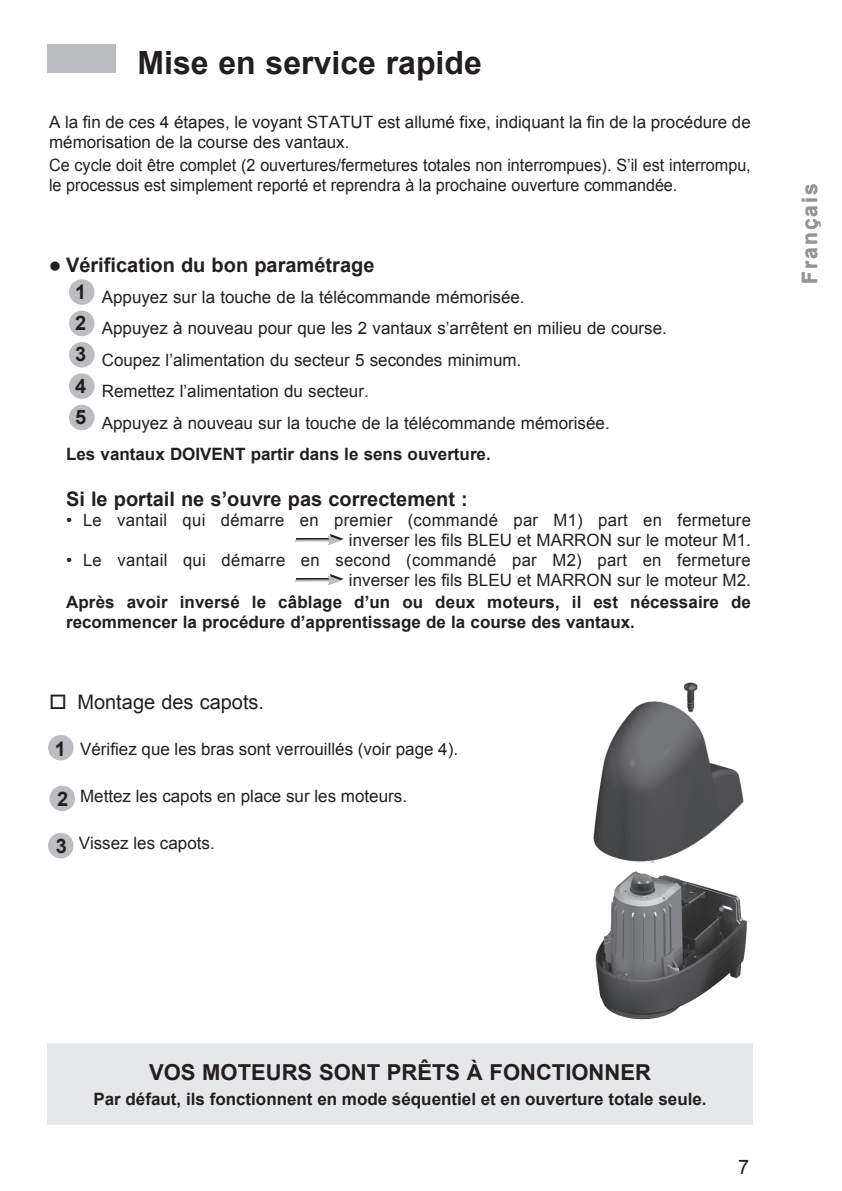
<style>
.page{position:relative;width:842px;height:1191px;background:#fff}
.page>*{position:absolute;margin:0;border:0;box-sizing:border-box;transform-origin:0 0}
.t1{font:700 32px "Arial";color:#231f20}
.t2{font:700 22px "Arial";color:#231f20}
.t3{font:700 21px "Arial";letter-spacing:.1em;color:#939598}
.t4{font:700 20px "Arial";color:#231f20}
.t5{font:20px "Arial";color:#231f20}
.t6{font:17px/31.4px "Arial";color:#231f20}
.t7{font:700 17px/20px "Arial";color:#231f20}
.t8{font:17px/20px "Arial";color:#231f20;scale:.95 1}
.s1{font-weight:700;font-size:20px}
</style>
<div class="page">
<div style="left:47px;top:45px;width:68px;height:28px;background:#bcbdc0"></div>
<hr style="left:296px;top:538px;width:37px;height:2px;background:#231f20">
<hr style="left:295px;top:539px;width:36px;height:2px;background:#bcbdc0">
<svg style="left:328px;top:534px;width:16px;height:11px"></svg>
<hr style="left:296px;top:578px;width:37px;height:2px;background:#231f20">
<hr style="left:295px;top:579px;width:36px;height:2px;background:#bcbdc0">
<svg style="left:328px;top:574px;width:16px;height:11px"></svg>
<div style="left:69px;top:405px;width:26px;height:25px;background:#bcbdc0;border-radius:50%"></div>
<div style="left:69px;top:373px;width:26px;height:26px;background:#bcbdc0;border-radius:50%"></div>
<div style="left:69px;top:342px;width:26px;height:25px;background:#bcbdc0;border-radius:50%"></div>
<div style="left:69px;top:311px;width:26px;height:25px;background:#bcbdc0;border-radius:50%"></div>
<div style="left:69px;top:279px;width:26px;height:26px;background:#bcbdc0;border-radius:50%"></div>
<div style="left:49px;top:785px;width:26px;height:26px;background:#bcbdc0;border-radius:50%"></div>
<div style="left:48px;top:833px;width:26px;height:25px;background:#bcbdc0;border-radius:50%"></div>
<div style="left:48px;top:735px;width:26px;height:25px;background:#bcbdc0;border-radius:50%"></div>
<div style="left:47px;top:1043px;width:706px;height:82px;background:#e6e7e9"></div>
<img style="left:595px;top:871px;width:153px;height:149px">
<img style="left:593px;top:682px;width:151px;height:180px">
<h1 class="t1" style="left:138px;top:42px;width:346px">Mise en service rapide</h1>
<p class="t6" style="left:49px;top:112px;width:703px;line-height:20px">A la fin de ces 4 étapes, le voyant STATUT est allumé fixe, indiquant la fin de la procédure de mémorisation de la course des vantaux.</p>
<p class="t8" style="left:49px;top:155px;width:740px">Ce cycle doit être complet (2 ouvertures/fermetures totales non interrompues). S’il est interrompu, le processus est simplement reporté et reprendra à la prochaine ouverture commandée.</p>
<p class="t4" style="left:49px;top:251px;width:327px">● Vérification du bon paramétrage</p>
<p class="t6" style="left:102px;top:282px;width:567px">Appuyez sur la touche de la télécommande mémorisée.<br>Appuyez à nouveau pour que les 2 vantaux s’arrêtent en milieu de course.<br>Coupez l’alimentation du secteur 5 secondes minimum.<br>Remettez l’alimentation du secteur.<br>Appuyez à nouveau sur la touche de la télécommande mémorisée.</p>
<p class="t7" style="left:66px;top:444px;width:426px">Les vantaux DOIVENT partir dans le sens ouverture.</p>
<p class="t4" style="left:66px;top:485px;width:403px">Si le portail ne s’ouvre pas correctement :</p>
<p class="t6" style="left:349px;top:510px;width:404px;line-height:20px;text-indent:-283px">• Le vantail qui démarre en premier (commandé par M1) part en fermeture inverser les fils bleu et marron</p>
<p class="t4" style="left:75px;top:279px;width:13px">1</p>
<p class="t4" style="left:75px;top:310px;width:13px">2</p>
<p class="t4" style="left:75px;top:341px;width:13px">3</p>
<p class="t4" style="left:75px;top:373px;width:13px">4</p>
<p class="t4" style="left:75px;top:404px;width:13px">5</p>
<p class="t6" style="left:617px;top:524px;width:135px">sur le moteur M1.</p>
<p class="t6" style="left:349px;top:550px;width:403px;line-height:20px;text-indent:-283px">• Le vantail qui démarre en second (commandé par M2) part en fermeture inverser les fils bleu et marron</p>
<p class="t6" style="left:617px;top:564px;width:135px">sur le moteur M2.</p>
<p class="t7" style="left:66px;top:593px;width:686px">Après avoir inversé le câblage d’un ou deux moteurs, il est nécessaire de recommencer la procédure d’apprentissage de la course des vantaux.</p>
<p class="t5" style="left:49px;top:689px;width:217px">□ Montage des capots.</p>
<p class="t6" style="left:55px;top:733px;width:405px"><span class="s1">1</span> Vérifiez que les bras sont verrouillés (voir page 4).</p>
<p class="t6" style="left:57px;top:780px;width:351px"><span class="s1">2</span> Mettez les capots en place sur les moteurs.</p>
<p class="t6" style="left:56px;top:827px;width:161px"><span class="s1">3</span> Vissez les capots.</p>
<p class="t3" style="left:796px;top:284px;width:103px;rotate:-90deg">Français</p>
<p class="t2" style="left:149px;top:1057px;width:503px">VOS MOTEURS SONT PRÊTS À FONCTIONNER</p>
<p class="t7" style="left:93px;top:1089px;width:615px">Par défaut, ils fonctionnent en mode séquentiel et en ouverture totale seule.</p>
<p class="t5" style="left:738px;top:1153px;width:13px">7</p>
</div>
